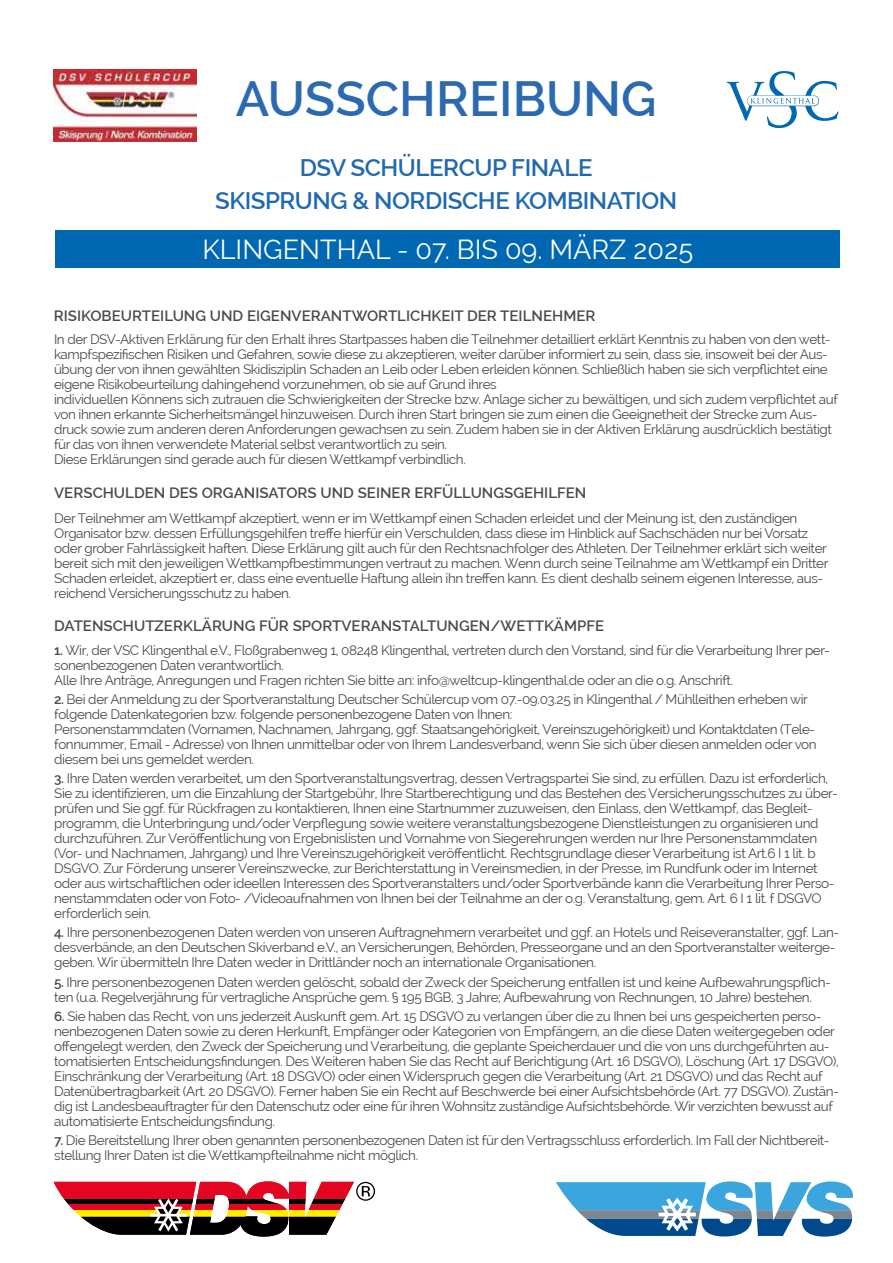
<style>
.page{position:relative;width:893px;height:1263px;background:#fff}
.page>*{position:absolute;margin:0;border:0;box-sizing:border-box;transform-origin:0 0}
.t1{font:600 49.5px "Raleway";color:#2b6ab0}
.t2{font:27px "Raleway";color:#fff}
.t3{font:600 24px/32.4px "Raleway";letter-spacing:-.02em;color:#1e69b0;text-align:center}
.t4{font:600 15px "Raleway";color:#4a4a49}
.t5{font:13.5px/15px "Raleway";letter-spacing:-.03em;color:#4a4a49}
.s1{font-weight:600}
</style>
<div class="page">
<div style="left:55px;top:230px;width:785px;height:38px;background:#0068b3"></div>
<svg style="left:727px;top:71px;width:112px;height:57px"></svg>
<img style="left:54px;top:70px;width:142px;height:71px">
<svg style="left:54px;top:1181px;width:321px;height:55px"></svg>
<svg style="left:556px;top:1181px;width:297px;height:55px"></svg>
<h1 class="t1" style="left:236px;top:71px;width:422px">AUSSCHREIBUNG</h1>
<h3 class="t3" style="left:215px;top:152px;width:463px">DSV SCHÜLERCUP FINALE<br>SKISPRUNG &amp; NORDISCHE KOMBINATION</h3>
<h2 class="t2" style="left:202px;top:234px;width:492px">KLINGENTHAL - 07. BIS 09. MÄRZ 2025</h2>
<p class="t4" style="left:54px;top:307px;width:543px">RISIKOBEURTEILUNG UND EIGENVERANTWORTLICHKEIT DER TEILNEHMER</p>
<p class="t5" style="left:54px;top:331px;width:786px">In der DSV-Aktiven Erklärung für den Erhalt ihres Startpasses haben die Teilnehmer detailliert erklärt Kenntnis zu haben von den wett&shy;kampfspezifischen Risiken und Gefahren, sowie diese zu akzeptieren, weiter darüber informiert zu sein, dass sie, insoweit bei der Aus&shy;übung der von ihnen gewählten Skidisziplin Schaden an Leib oder Leben erleiden können. Schließlich haben sie sich verpflichtet eine eigene Risikobeurteilung dahingehend vorzunehmen, ob sie auf Grund ihres<br>individuellen Könnens sich zutrauen die Schwierigkeiten der Strecke bzw. Anlage sicher zu bewältigen, und sich zudem verpflichtet auf von ihnen erkannte Sicherheitsmängel hinzuweisen. Durch ihren Start bringen sie zum einen die Geeignetheit der Strecke zum Aus&shy;druck sowie zum anderen deren Anforderungen gewachsen zu sein. Zudem haben sie in der Aktiven Erklärung ausdrücklich bestätigt für das von ihnen verwendete Material selbst verantwortlich zu sein.<br>Diese Erklärungen sind gerade auch für diesen Wettkampf verbindlich.</p>
<p class="t4" style="left:54px;top:484px;width:534px">VERSCHULDEN DES ORGANISATORS UND SEINER ERFÜLLUNGSGEHILFEN</p>
<p class="t5" style="left:54px;top:510px;width:776px">Der Teilnehmer am Wettkampf akzeptiert, wenn er im Wettkampf einen Schaden erleidet und der Meinung ist, den zuständigen Organisator bzw. dessen Erfüllungsgehilfen treffe hierfür ein Verschulden, dass diese im Hinblick auf Sachschäden nur bei Vorsatz oder grober Fahrlässigkeit haften. Diese Erklärung gilt auch für den Rechtsnachfolger des Athleten. Der Teilnehmer erklärt sich weiter bereit sich mit den jeweiligen Wettkampfbestimmungen vertraut zu machen. Wenn durch seine Teilnahme am Wettkampf ein Dritter Schaden erleidet, akzeptiert er, dass eine eventuelle Haftung allein ihn treffen kann. Es dient deshalb seinem eigenen Interesse, aus&shy;reichend Versicherungsschutz zu haben.</p>
<p class="t4" style="left:54px;top:617px;width:551px">DATENSCHUTZERKLÄRUNG FÜR SPORTVERANSTALTUNGEN/WETTKÄMPFE</p>
<p class="t5" style="left:54px;top:642px;width:777px"><span class="s1">1.</span> Wir, der VSC Klingenthal e.V., Floßgrabenweg 1, 08248 Klingenthal, vertreten durch den Vorstand, sind für die Verarbeitung Ihrer per&shy;sonenbezogenen Daten verantwortlich.<br>Alle Ihre Anträge, Anregungen und Fragen richten Sie bitte an: info@weltcup-klingenthal.de oder an die o.g. Anschrift.</p>
<p class="t5" style="left:54px;top:692px;width:764px"><span class="s1">2.</span> Bei der Anmeldung zu der Sportveranstaltung Deutscher Schülercup vom 07.-09.03.25 in Klingenthal / Mühlleithen erheben wir folgende Datenkategorien bzw. folgende personenbezogene Daten von Ihnen:<br>Personenstammdaten (Vornamen, Nachnamen, Jahrgang, ggf. Staatsangehörigkeit, Vereinszugehörigkeit) und Kontaktdaten (Tele&shy;fonnummer, Email - Adresse) von Ihnen unmittelbar oder von Ihrem Landesverband, wenn Sie sich über diesen anmelden oder von diesem bei uns gemeldet werden.</p>
<p class="t5" style="left:54px;top:771px;width:785px"><span class="s1">3.</span> Ihre Daten werden verarbeitet, um den Sportveranstaltungsvertrag, dessen Vertragspartei Sie sind, zu erfüllen. Dazu ist erforderlich, Sie zu identifizieren, um die Einzahlung der Startgebühr, Ihre Startberechtigung und das Bestehen des Versicherungsschutzes zu über&shy;prüfen und Sie ggf. für Rückfragen zu kontaktieren, Ihnen eine Startnummer zuzuweisen, den Einlass, den Wettkampf, das Begleit&shy;programm, die Unterbringung und/oder Verpflegung sowie weitere veranstaltungsbezogene Dienstleistungen zu organisieren und durchzuführen. Zur Veröffentlichung von Ergebnislisten und Vornahme von Siegerehrungen werden nur Ihre Personenstammdaten (Vor- und Nachnamen, Jahrgang) und Ihre Vereinszugehörigkeit veröffentlicht. Rechtsgrundlage dieser Verarbeitung ist Art.6 I 1 lit. b DSGVO. Zur Förderung unserer Vereinszwecke, zur Berichterstattung in Vereinsmedien, in der Presse, im Rundfunk oder im Internet oder aus wirtschaftlichen oder ideellen Interessen des Sportveranstalters und/oder Sportverbände kann die Verarbeitung Ihrer Perso&shy;nenstammdaten oder von Foto- /Videoaufnahmen von Ihnen bei der Teilnahme an der o.g. Veranstaltung, gem. Art. 6 I 1 lit. f DSGVO erforderlich sein.</p>
<p class="t5" style="left:54px;top:925px;width:786px"><span class="s1">4.</span> Ihre personenbezogenen Daten werden von unseren Auftragnehmern verarbeitet und ggf. an Hotels und Reiseveranstalter, ggf. Lan&shy;desverbände, an den Deutschen Skiverband e.V., an Versicherungen, Behörden, Presseorgane und an den Sportveranstalter weiterge&shy;geben. Wir übermitteln Ihre Daten weder in Drittländer noch an internationale Organisationen.</p>
<p class="t5" style="left:54px;top:974px;width:778px"><span class="s1">5.</span> Ihre personenbezogenen Daten werden gelöscht, sobald der Zweck der Speicherung entfallen ist und keine Aufbewahrungspflich&shy;ten (u.a. Regelverjährung für vertragliche Ansprüche gem. § 195 BGB, 3 Jahre; Aufbewahrung von Rechnungen, 10 Jahre) bestehen.</p>
<p class="t5" style="left:54px;top:1009px;width:786px"><span class="s1">6.</span> Sie haben das Recht, von uns jederzeit Auskunft gem. Art. 15 DSGVO zu verlangen über die zu Ihnen bei uns gespeicherten perso&shy;nenbezogenen Daten sowie zu deren Herkunft, Empfänger oder Kategorien von Empfängern, an die diese Daten weitergegeben oder offengelegt werden, den Zweck der Speicherung und Verarbeitung, die geplante Speicherdauer und die von uns durchgeführten au&shy;tomatisierten Entscheidungsfindungen. Des Weiteren haben Sie das Recht auf Berichtigung (Art. 16 DSGVO), Löschung (Art. 17 DSGVO), Einschränkung der Verarbeitung (Art. 18 DSGVO) oder einen Widerspruch gegen die Verarbeitung (Art. 21 DSGVO) und das Recht auf Datenübertragbarkeit (Art. 20 DSGVO). Ferner haben Sie ein Recht auf Beschwerde bei einer Aufsichtsbehörde (Art. 77 DSGVO). Zustän&shy;dig ist Landesbeauftragter für den Datenschutz oder eine für ihren Wohnsitz zuständige Aufsichtsbehörde. Wir verzichten bewusst auf automatisierte Entscheidungsfindung.</p>
<p class="t5" style="left:54px;top:1133px;width:777px"><span class="s1">7.</span> Die Bereitstellung Ihrer oben genannten personenbezogenen Daten ist für den Vertragsschluss erforderlich. Im Fall der Nichtbereit&shy;stellung Ihrer Daten ist die Wettkampfteilnahme nicht möglich.</p>
</div>
